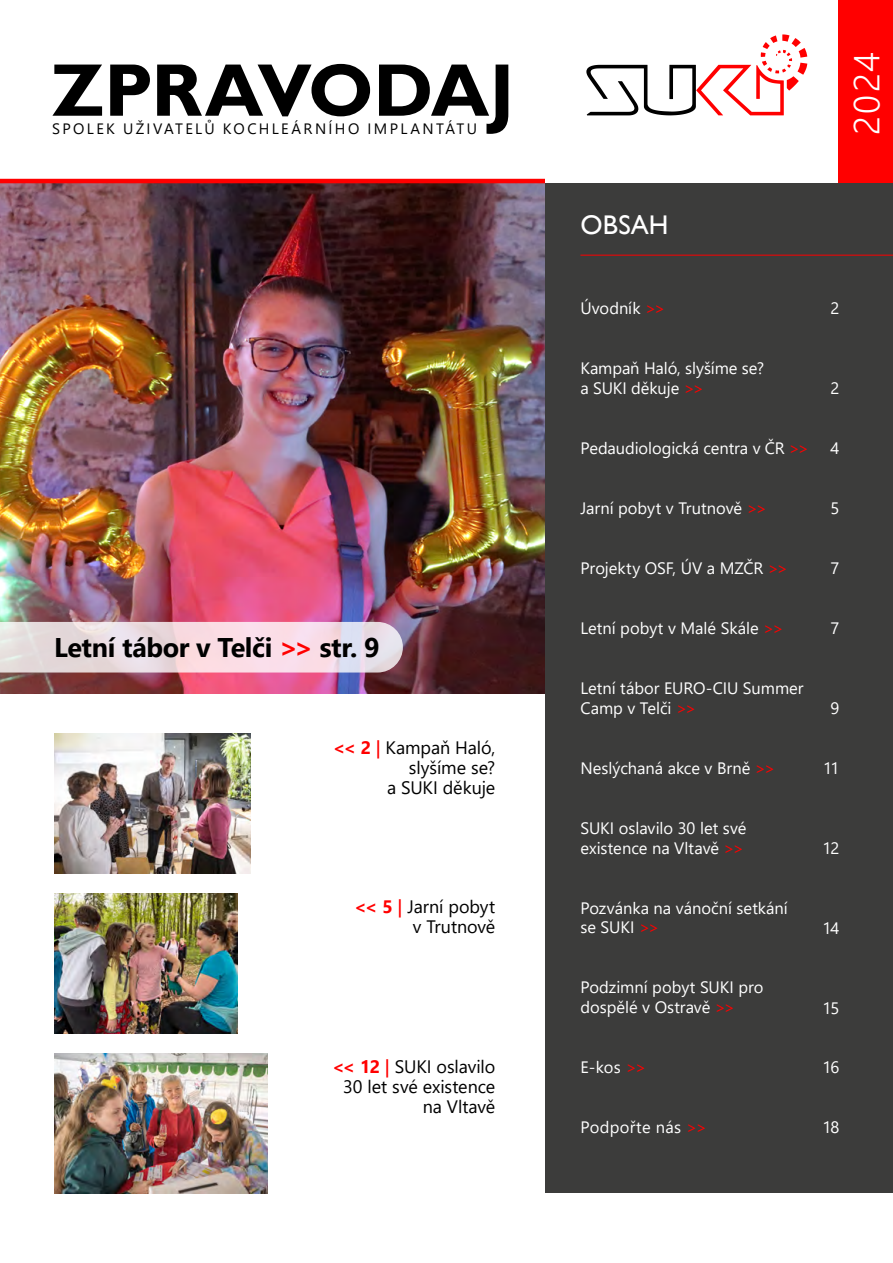
<style>
.page{position:relative;width:893px;height:1263px;background:#fff}
.page>*{position:absolute;margin:0;border:0;box-sizing:border-box;transform-origin:0 0}
.t1{font:300 36px "Segoe UI";color:#fff}
.t2{font:700 27px "Segoe UI";letter-spacing:-.015em;color:#000}
.t3{font:27px "Gill Sans";letter-spacing:.005em;color:#fff}
.t4{font:18px/20px "Segoe UI";letter-spacing:-.005em;color:#000;text-align:right}
.t5{font:16.5px/20px "Segoe UI";color:#fff}
.t6{font:15px "Segoe UI";letter-spacing:.155em;color:#000}
.s1{color:#f00}
.s2{font-weight:700;color:#f00}
.s3{font-weight:600;color:#f00}
</style>
<div class="page">
<div style="left:839px;top:0;width:54px;height:183px;background:#f00"></div>
<svg style="left:586px;top:34px;width:221px;height:81px"></svg>
<svg style="left:379px;top:65px;width:129px;height:69px"></svg>
<svg style="left:52px;top:64px;width:318px;height:52px"></svg>
<img style="left:0;top:183px;width:545px;height:510px">
<div style="left:545px;top:183px;width:348px;height:1010px;background:#3c3c3b"></div>
<hr style="left:0;top:179px;width:545px;height:4px;background:#f00">
<svg style="left:0;top:622px;width:403px;height:50px;background:#ecdae1"></svg>
<img style="left:55px;top:1053px;width:213px;height:140px">
<img style="left:54px;top:893px;width:183px;height:140px">
<hr style="left:580px;top:255px;width:313px;height:1px;background:#f00">
<img style="left:54px;top:733px;width:196px;height:140px">
<p class="t6" style="left:52px;top:115px;width:426px">SPOLEK UŽIVATELŮ KOCHLEÁRNÍHO IMPLANTÁTU</p>
<h2 class="t2" style="left:54px;top:622px;width:327px">Letní tábor v Telči <span class="s1">&gt;&gt;</span> str. 9</h2>
<p class="t4" style="left:333px;top:735px;width:164px"><span class="s2">&lt;&lt; 2</span> <span class="s3">|</span> Kampaň Haló, slyšíme se?<br>a SUKI děkuje</p>
<p class="t4" style="left:354px;top:895px;width:143px"><span class="s2">&lt;&lt; 5</span> <span class="s3">|</span> Jarní pobyt v Trutnově</p>
<p class="t4" style="left:332px;top:1055px;width:165px"><span class="s2">&lt;&lt; 12</span> <span class="s3">|</span> SUKI oslavilo<br>30 let své existence na Vltavě</p>
<h1 class="t1" style="left:833px;top:135px;width:84px;rotate:-90deg">2024</h1>
<h2 class="t3" style="left:580px;top:210px;width:90px">OBSAH</h2>
<p class="t5" style="left:580px;top:297px;width:87px">Úvodník <span class="s1">&gt;&gt;</span></p>
<p class="t5" style="left:830px;top:297px;width:10px">2</p>
<p class="t5" style="left:580px;top:356px;width:185px">Kampaň Haló, slyšíme se? a SUKI děkuje <span class="s1">&gt;&gt;</span></p>
<p class="t5" style="left:580px;top:436px;width:230px">Pedaudiologická centra v ČR <span class="s1">&gt;&gt;</span></p>
<p class="t5" style="left:580px;top:496px;width:188px">Jarní pobyt v Trutnově <span class="s1">&gt;&gt;</span></p>
<p class="t5" style="left:580px;top:556px;width:209px">Projekty OSF, ÚV a MZČR <span class="s1">&gt;&gt;</span></p>
<p class="t5" style="left:580px;top:616px;width:205px">Letní pobyt v Malé Skále <span class="s1">&gt;&gt;</span></p>
<p class="t5" style="left:580px;top:676px;width:225px">Letní tábor EURO-CIU Summer<br>Camp v Telči <span class="s1">&gt;&gt;</span></p>
<p class="t5" style="left:830px;top:377px;width:10px">2</p>
<p class="t5" style="left:830px;top:436px;width:10px">4</p>
<p class="t5" style="left:830px;top:496px;width:10px">5</p>
<p class="t5" style="left:830px;top:556px;width:10px">7</p>
<p class="t5" style="left:830px;top:616px;width:10px">7</p>
<p class="t5" style="left:830px;top:696px;width:10px">9</p>
<p class="t5" style="left:580px;top:756px;width:196px">Neslýchaná akce v Brně <span class="s1">&gt;&gt;</span></p>
<p class="t5" style="left:580px;top:816px;width:168px">SUKI oslavilo 30 let své existence na Vltavě <span class="s1">&gt;&gt;</span></p>
<p class="t5" style="left:823px;top:756px;width:18px">11</p>
<p class="t5" style="left:823px;top:836px;width:18px">12</p>
<p class="t5" style="left:580px;top:896px;width:209px">Pozvánka na vánoční setkání se SUKI <span class="s1">&gt;&gt;</span></p>
<p class="t5" style="left:822px;top:916px;width:19px">14</p>
<p class="t5" style="left:580px;top:976px;width:185px">Podzimní pobyt SUKI pro dospělé v Ostravě <span class="s1">&gt;&gt;</span></p>
<p class="t5" style="left:580px;top:1056px;width:68px">E-kos <span class="s1">&gt;&gt;</span></p>
<p class="t5" style="left:580px;top:1116px;width:128px">Podpořte nás <span class="s1">&gt;&gt;</span></p>
<p class="t5" style="left:823px;top:996px;width:18px">15</p>
<p class="t5" style="left:822px;top:1056px;width:19px">16</p>
<p class="t5" style="left:822px;top:1115px;width:19px">18</p>
</div>
